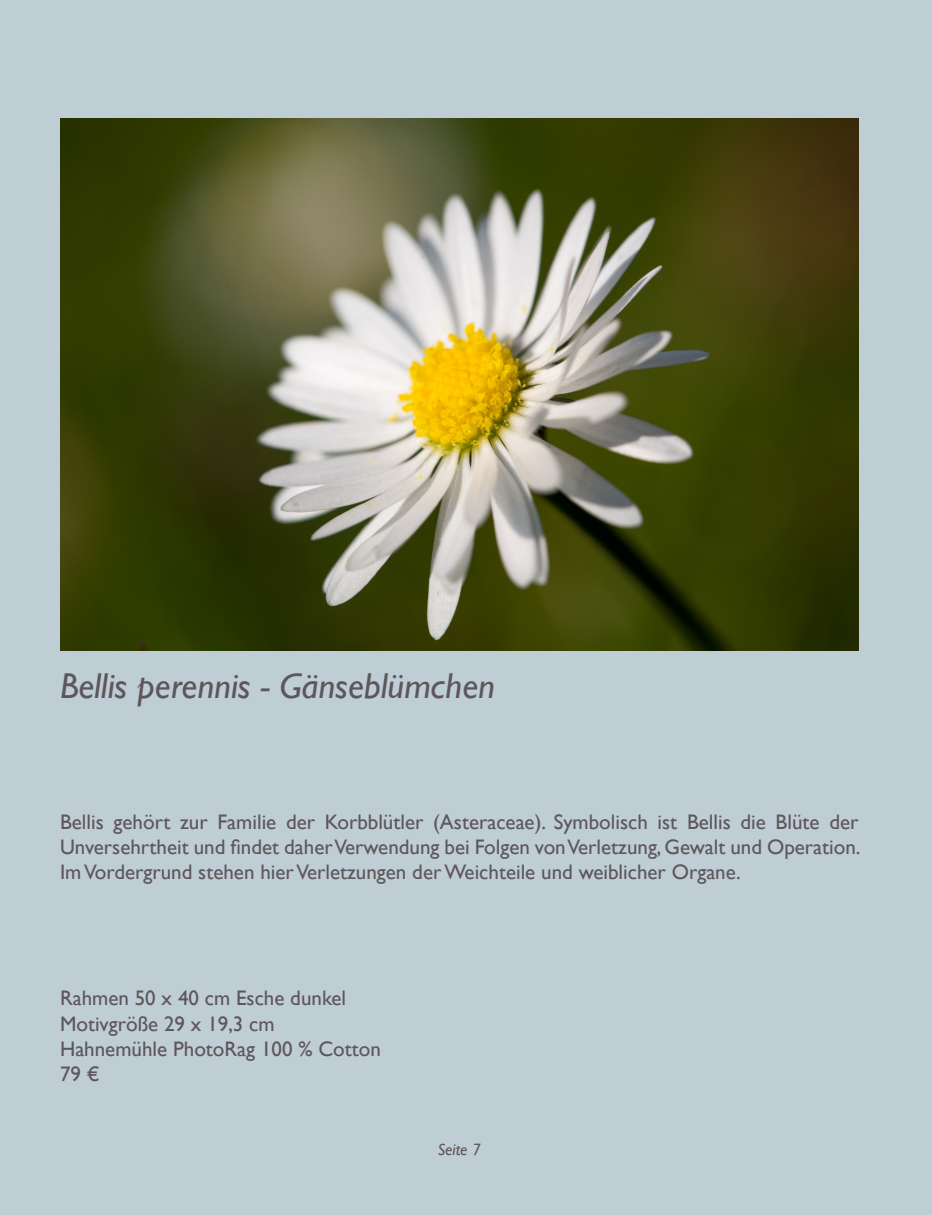
<style>
.page{position:relative;width:932px;height:1215px;background:#bfcdd4}
.page>*{position:absolute;margin:0;border:0;box-sizing:border-box;transform-origin:0 0}
.t1{font:italic 36px "Gill Sans";color:#5d565b}
.t2{font:21px/25.2px "Gill Sans";color:#5d565b;text-align:justify}
.t3{font:italic 16.5px "Gill Sans";color:#5d565b}
</style>
<div class="page">
<img style="left:60px;top:118px;width:798px;height:532px">
<h1 class="t1" style="left:60px;top:666px;width:436px">Bellis perennis - Gänseblümchen</h1>
<p class="t2" style="left:60px;top:809px;width:802px">Bellis gehört zur Familie der Korbblütler (Asteraceae). Symbolisch ist Bellis die Blüte der Unversehrtheit und findet daher Verwendung bei Folgen von Verletzung, Gewalt und Operation.<br>Im Vordergrund stehen hier Verletzungen der Weichteile und weiblicher Organe.</p>
<p class="t2" style="left:60px;top:986px;width:322px;text-align:left">Rahmen 50 x 40 cm Esche dunkel<br>Motivgröße 29 x 19,3 cm<br>Hahnemühle PhotoRag 100 % Cotton<br>79 €</p>
<p class="t3" style="left:438px;top:1140px;width:44px">Seite 7</p>
</div>
